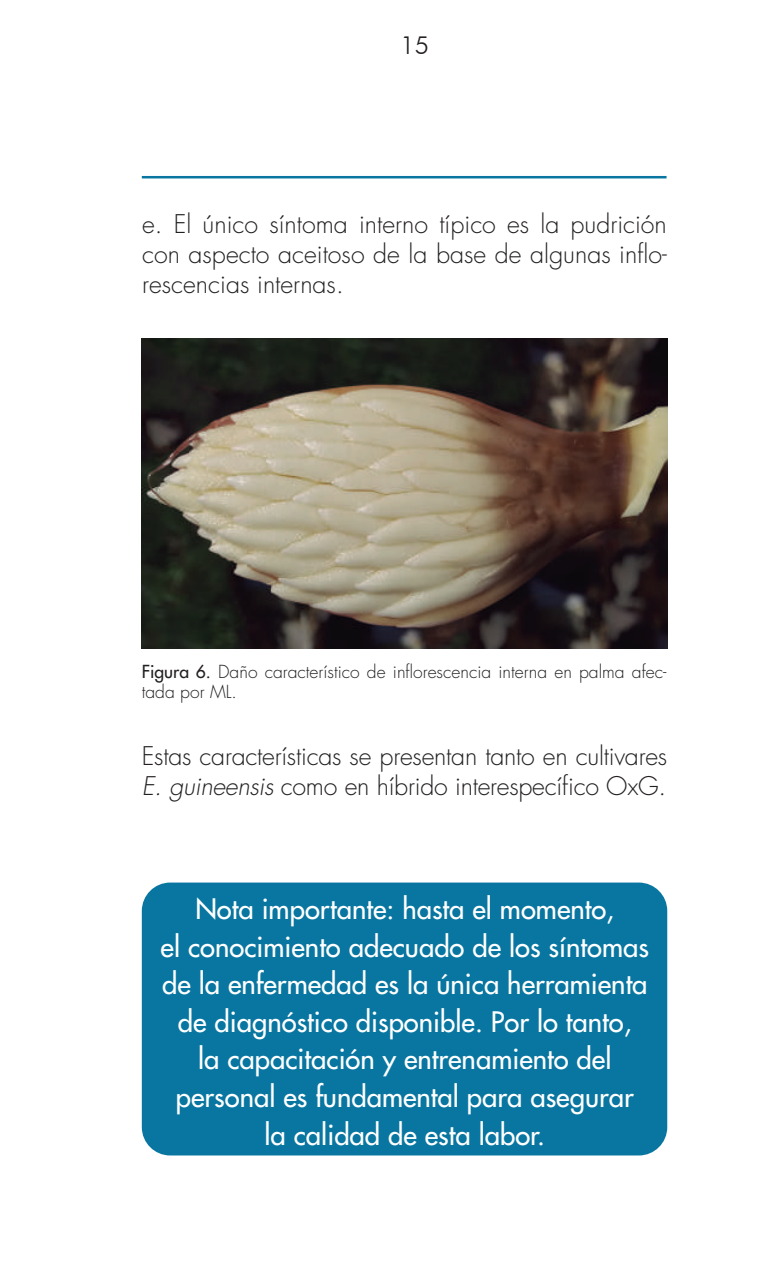
<style>
.page{position:relative;width:780px;height:1276px;background:#fff}
.page>*{position:absolute;margin:0;border:0;box-sizing:border-box;transform-origin:0 0}
.t1{font:500 27.5px/37.5px "Futura Std";color:#fff;text-align:center}
.t2{font:300 25px/30px "Futura Std";letter-spacing:-.01em;color:#231f20;text-align:justify}
.t3{font:300 25px "Futura BT";color:#231f20}
.t4{font:300 17.5px/20px "Futura Std";color:#231f20}
.s1{font-weight:500}
.s2{font-style:italic}
</style>
<div class="page">
<hr style="left:142px;top:176px;width:524px;height:2px;background:#0876a0">
<img style="left:142px;top:338px;width:525px;height:310px">
<div style="left:142px;top:882px;width:525px;height:273px;background:#0876a0;border-radius:28px"></div>
<p class="t3" style="left:400px;top:30px;width:30px">15</p>
<p class="t2" style="left:142px;top:210px;width:526px">e. El único síntoma interno típico es la pudrición con aspecto aceitoso de la base de algunas inflo&shy;rescencias internas.</p>
<p class="t4" style="left:142px;top:662px;width:526px"><span class="s1">Figura 6.</span> Daño característico de inflorescencia interna en palma afec&shy;tada por ML.</p>
<p class="t2" style="left:142px;top:742px;width:527px">Estas características se presentan tanto en cultivares<br><span class="s2">E. guineensis</span> como en híbrido interespecífico OxG.</p>
<p class="t1" style="left:161px;top:890px;width:490px">Nota importante: hasta el momento,<br>el conocimiento adecuado de los síntomas de la enfermedad es la única herramienta de diagnóstico disponible. Por lo tanto,<br>la capacitación y entrenamiento del personal es fundamental para asegurar<br>la calidad de esta labor.</p>
</div>
